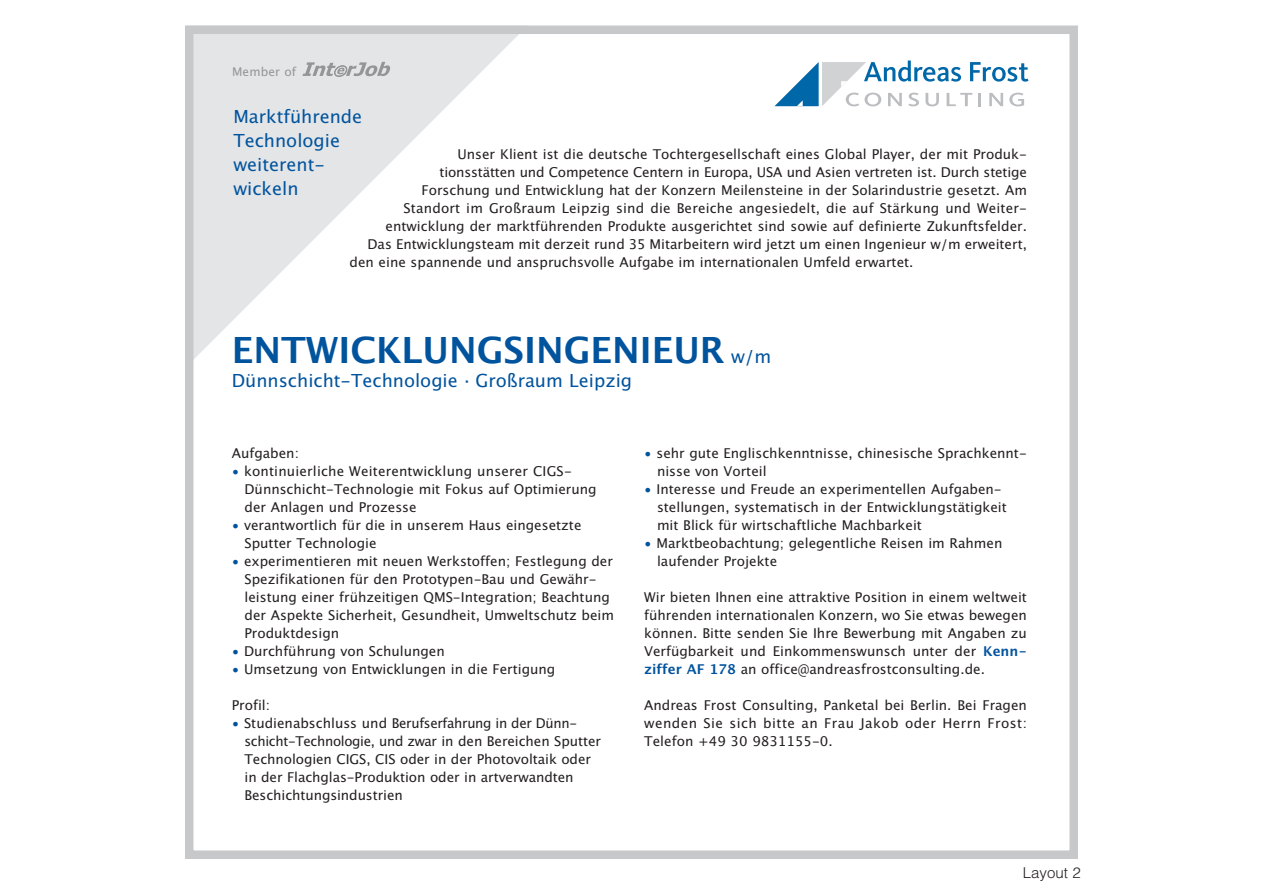
<style>
.page{position:relative;width:1263px;height:893px;background:#fff}
.page>*{position:absolute;margin:0;border:0;box-sizing:border-box;transform-origin:0 0}
.t1{font:700 36px "Lucida Grande";color:#00539d}
.t2{font:18px/24px "Lucida Grande";color:#00539d}
.t3{font:300 15px "Helvetica";color:#231f20}
.t4{font:13.5px/18px "Lucida Grande";color:#231f20}
.t5{font:12px "Lucida Grande";letter-spacing:.005em;color:#939598}
.s1{font-weight:400;font-size:18px}
.s2{color:#00539d}
.s3{font-weight:700;color:#00539d}
</style>
<div class="page">
<svg style="left:195px;top:36px;width:322px;height:322px"></svg>
<div style="left:185px;top:26px;width:893px;height:833px;border:9px solid #c7c8ca"></div>
<svg style="left:774px;top:61px;width:254px;height:45px"></svg>
<svg style="left:302px;top:62px;width:88px;height:16px"></svg>
<p class="t5" style="left:232px;top:65px;width:65px">Member of</p>
<h2 class="t2" style="left:233px;top:105px;width:130px">Marktführende<br>Technologie weiterent&shy;wickeln</h2>
<p class="t4" style="left:457px;top:146px;width:571px">Unser Klient ist die deutsche Tochtergesellschaft eines Global Player, der mit Produk-</p>
<p class="t4" style="left:439px;top:164px;width:589px">tionsstätten und Competence Centern in Europa, USA und Asien vertreten ist. Durch stetige</p>
<p class="t4" style="left:421px;top:182px;width:607px">Forschung und Entwicklung hat der Konzern Meilensteine in der Solarindustrie gesetzt. Am</p>
<p class="t4" style="left:403px;top:200px;width:625px">Standort im Großraum Leipzig sind die Bereiche angesiedelt, die auf Stärkung und Weiter-</p>
<p class="t4" style="left:385px;top:218px;width:643px">entwicklung der marktführenden Produkte ausgerichtet sind sowie auf definierte Zukunftsfelder.</p>
<p class="t4" style="left:367px;top:236px;width:661px">Das Entwicklungsteam mit derzeit rund 35 Mitarbeitern wird jetzt um einen Ingenieur w/m erweitert,</p>
<p class="t4" style="left:349px;top:254px;width:565px">den eine spannende und anspruchsvolle Aufgabe im internationalen Umfeld erwartet.</p>
<h1 class="t1" style="left:232px;top:330px;width:541px">ENTWICKLUNGSINGENIEUR <span class="s1">w/m</span></h1>
<h2 class="t2" style="left:232px;top:369px;width:402px">Dünnschicht-Technologie · Großraum Leipzig</h2>
<p class="t4" style="left:232px;top:445px;width:69px">Aufgaben:</p>
<p class="t4" style="left:244px;top:463px;width:354px;text-indent:-13px"><span class="s2">•</span> kontinuierliche Weiterentwicklung unserer CIGS-<br>Dünnschicht-Technologie mit Fokus auf Optimierung der Anlagen und Prozesse</p>
<p class="t4" style="left:244px;top:517px;width:338px;text-indent:-13px"><span class="s2">•</span> verantwortlich für die in unserem Haus eingesetzte<br>Sputter Technologie</p>
<p class="t4" style="left:244px;top:553px;width:371px;text-indent:-13px"><span class="s2">•</span> experimentieren mit neuen Werkstoffen; Festlegung der Spezifikationen für den Prototypen-Bau und Gewähr&shy;leistung einer frühzeitigen QMS-Integration; Beachtung der Aspekte Sicherheit, Gesundheit, Umweltschutz beim Produktdesign</p>
<p class="t4" style="left:232px;top:643px;width:214px"><span class="s2">•</span> Durchführung von Schulungen</p>
<p class="t4" style="left:232px;top:661px;width:325px"><span class="s2">•</span> Umsetzung von Entwicklungen in die Fertigung</p>
<p class="t4" style="left:232px;top:697px;width:40px">Profil:</p>
<p class="t4" style="left:244px;top:715px;width:358px;text-indent:-13px"><span class="s2">•</span> Studienabschluss und Berufserfahrung in der Dünn&shy;schicht-Technologie, und zwar in den Bereichen Sputter Technologien CIGS, CIS oder in der Photovoltaik oder in der Flachglas-Produktion oder in artverwandten Beschichtungsindustrien</p>
<p class="t4" style="left:657px;top:445px;width:371px;text-indent:-13px"><span class="s2">•</span> sehr gute Englischkenntnisse, chinesische Sprachkennt&shy;nisse von Vorteil</p>
<p class="t4" style="left:657px;top:481px;width:351px;text-indent:-13px"><span class="s2">•</span> Interesse und Freude an experimentellen Aufgaben&shy;stellungen, systematisch in der Entwicklungstätigkeit mit Blick für wirtschaftliche Machbarkeit</p>
<p class="t4" style="left:657px;top:535px;width:347px;text-indent:-13px"><span class="s2">•</span> Marktbeobachtung; gelegentliche Reisen im Rahmen laufender Projekte</p>
<p class="t4" style="left:644px;top:589px;width:384px;text-align:justify">Wir bieten Ihnen eine attraktive Position in einem weltweit führenden internationalen Konzern, wo Sie etwas bewegen können. Bitte senden Sie Ihre Bewerbung mit Angaben zu Verfügbarkeit und Einkommenswunsch unter der <span class="s3">Kenn&shy;ziffer AF 178</span> an office@andreasfrostconsulting.de.</p>
<p class="t4" style="left:644px;top:697px;width:384px;text-align:justify">Andreas Frost Consulting, Panketal bei Berlin. Bei Fragen wenden Sie sich bitte an Frau Jakob oder Herrn Frost:<br>Telefon +49 30 9831155-0.</p>
<p class="t3" style="left:1023px;top:861px;width:59px">Layout 2</p>
</div>
